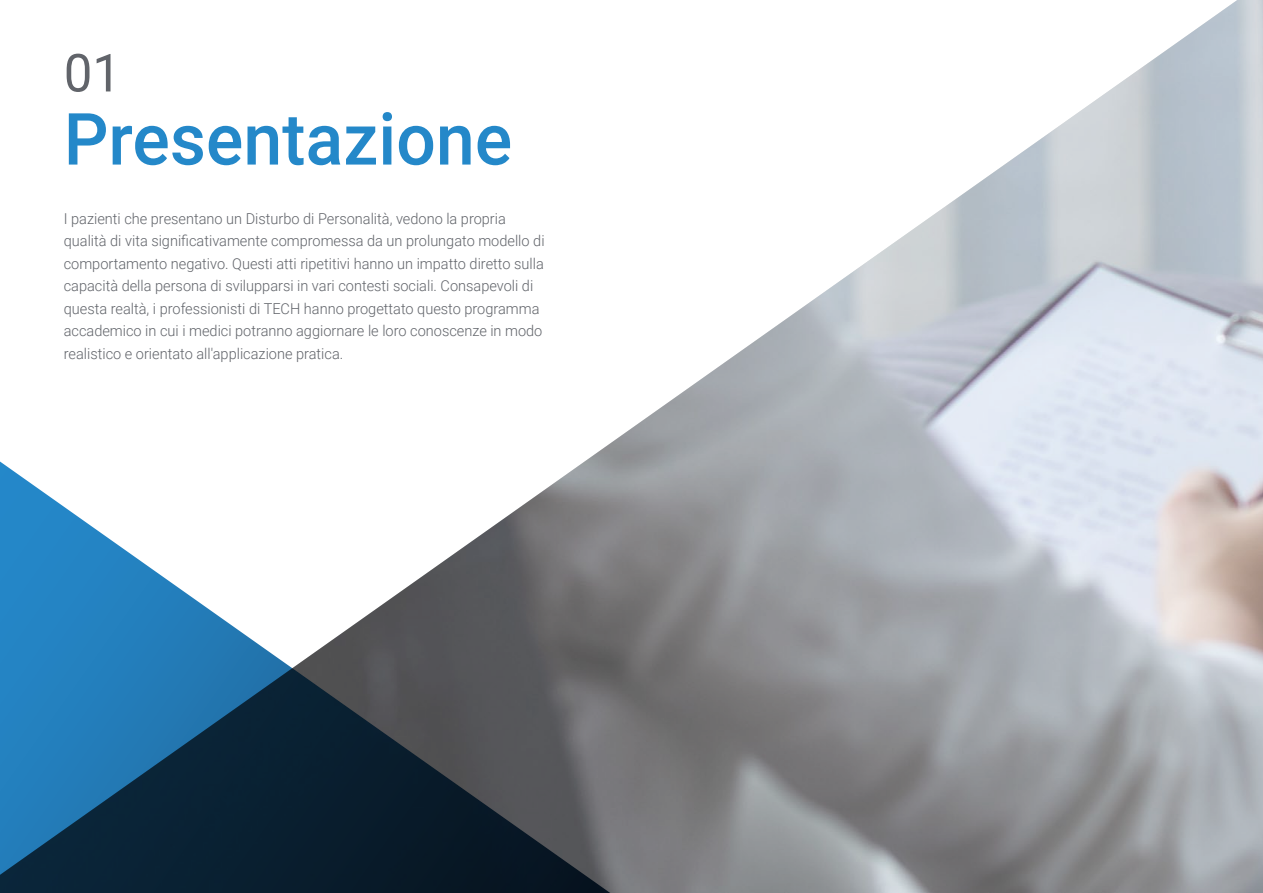
<style>
.page{position:relative;width:1263px;height:893px;background:#fff}
.page>*{position:absolute;margin:0;border:0;box-sizing:border-box;transform-origin:0 0}
.t1{font:500 72px "Roboto";color:#2488c9}
.t2{font:52.5px "Roboto";color:#61646a}
.t3{font:300 15px/22.5px "Roboto";color:#61646a}
</style>
<div class="page">
<img style="left:607px;top:0;width:656px;height:893px">
<svg style="left:0;top:446px;width:640px;height:447px"></svg>
<h2 class="t2" style="left:64px;top:36px;width:59px">01</h2>
<h1 class="t1" style="left:64px;top:89px;width:450px">Presentazione</h1>
<p class="t3" style="left:64px;top:207px;width:482px">I pazienti che presentano un Disturbo di Personalità, vedono la propria qualità di vita significativamente compromessa da un prolungato modello di comportamento negativo. Questi atti ripetitivi hanno un impatto diretto sulla capacità della persona di svilupparsi in vari contesti sociali. Consapevoli di questa realtà, i professionisti di TECH hanno progettato questo programma accademico in cui i medici potranno aggiornare le loro conoscenze in modo realistico e orientato all'applicazione pratica.</p>
</div>
